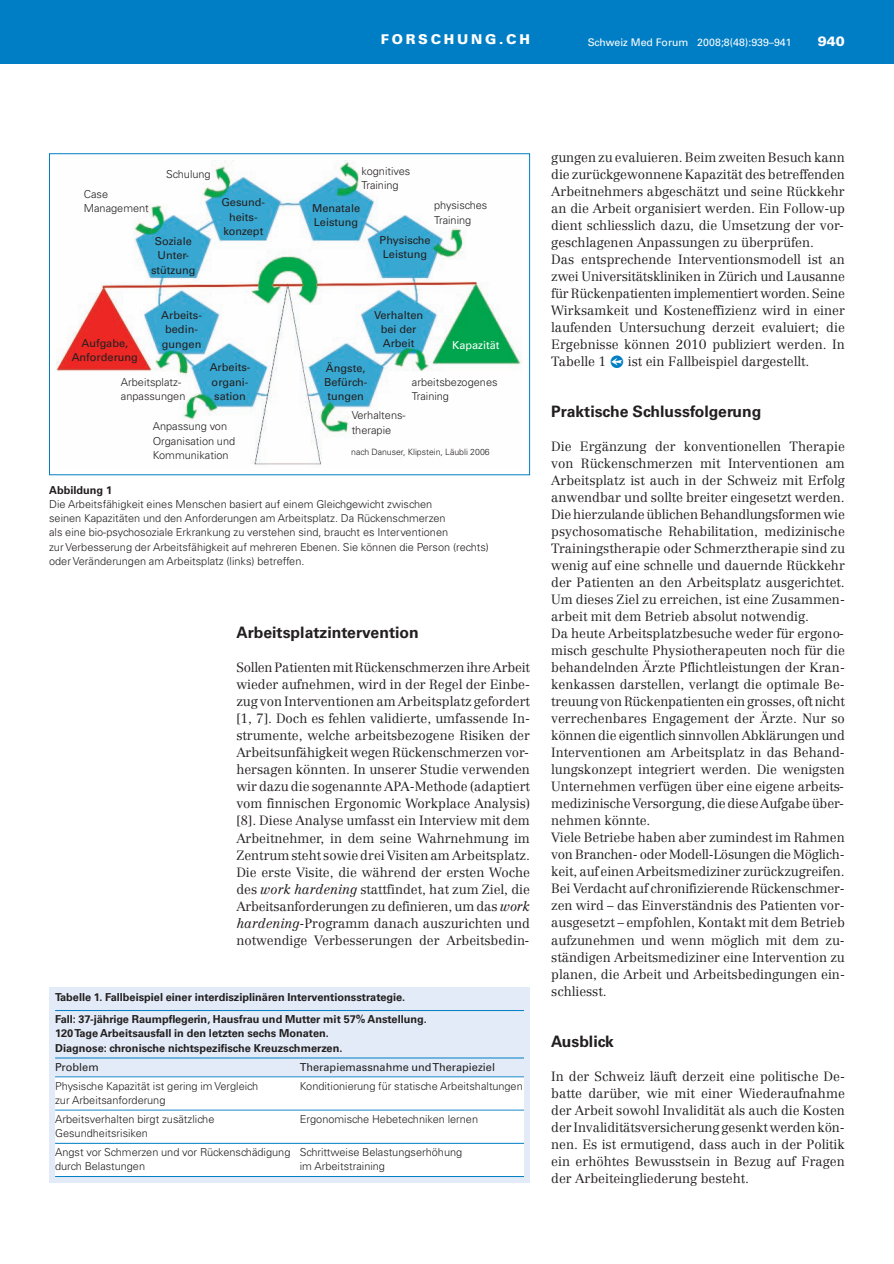
<style>
.page{position:relative;width:894px;height:1264px;background:#fff}
.page>*{position:absolute;margin:0;border:0;box-sizing:border-box;transform-origin:0 0}
.t1{font:700 15.75px "Univers LT Std";color:#231f20}
.t2{font:900 13.5px "Univers LT Std";letter-spacing:.2em;color:#fff}
.t3{font:300 13.2px/17px "Centennial";color:#231f20}
.t4{font:300 10.95px/14.2px "Univers LT Std";color:#231f20}
.t5{font:700 10.95px/21.9px "Univers LT Std";color:#231f20}
.t6{font:10.95px/14.2px "Univers LT Std";color:#231f20;text-align:center}
.t7{font:10.95px "Univers LT Std";color:#fff}
.t8{font:10.5px "Univers LT Std";color:#fff}
.t9{font:300 8.7px "Univers LT Std";color:#231f20}
.s1{font-style:italic}
</style>
<div class="page">
<div style="left:0;top:0;width:893px;height:64px;background:#007ec5"></div>
<img style="left:57px;top:161px;width:465px;height:304px">
<div style="left:49px;top:153px;width:481px;height:322px;border:1px solid #007ec5"></div>
<div style="left:49px;top:987px;width:481px;height:195px;background:#e2ebf7"></div>
<hr style="left:55px;top:1010px;width:469px;height:1px;background:#007ec5">
<hr style="left:55px;top:1057px;width:469px;height:1px;background:#007ec5">
<hr style="left:55px;top:1076px;width:469px;height:1px;background:#007ec5">
<div style="left:55px;top:1077px;width:469px;height:18px;background:#fff"></div>
<div style="left:55px;top:1091px;width:469px;height:18px;background:#fff"></div>
<hr style="left:55px;top:1109px;width:469px;height:1px;background:#007ec5">
<div style="left:55px;top:1110px;width:469px;height:18px;background:#fff"></div>
<div style="left:55px;top:1124px;width:469px;height:19px;background:#fff"></div>
<hr style="left:55px;top:1142px;width:469px;height:1px;background:#007ec5">
<div style="left:55px;top:1143px;width:469px;height:19px;background:#fff"></div>
<div style="left:55px;top:1158px;width:469px;height:18px;background:#fff"></div>
<hr style="left:55px;top:1175px;width:469px;height:1px;background:#007ec5">
<p class="t2" style="left:381px;top:31px;width:150px">FORSCHUNG.CH</p>
<p class="t8" style="left:587px;top:38px;width:205px">Schweiz Med Forum 2008;8(48):939–941</p>
<p class="t2" style="left:817px;top:33px;width:29px">940</p>
<p class="t4" style="left:84px;top:188px;width:67px">Case<br>Management</p>
<p class="t4" style="left:166px;top:168px;width:46px">Schulung</p>
<p class="t6" style="left:151px;top:235px;width:46px">Soziale<br>Unter&shy;stützung</p>
<p class="t4" style="left:361px;top:165px;width:50px">kognitives<br>Training</p>
<p class="t6" style="left:221px;top:196px;width:45px">Gesund&shy;heits&shy;konzept</p>
<p class="t6" style="left:312px;top:201px;width:50px;text-align:left">Menatale<br>Leistung</p>
<p class="t4" style="left:434px;top:199px;width:55px">physisches<br>Training</p>
<p class="t6" style="left:379px;top:234px;width:52px">Physische<br>Leistung</p>
<p class="t6" style="left:374px;top:309px;width:51px">Verhalten bei der<br>Arbeit</p>
<p class="t6" style="left:161px;top:309px;width:42px">Arbeits&shy;bedin&shy;gungen</p>
<p class="t6" style="left:81px;top:336px;width:48px">Aufgabe,</p>
<p class="t7" style="left:452px;top:341px;width:49px">Kapazität</p>
<p class="t6" style="left:72px;top:351px;width:68px">Anforderung</p>
<p class="t4" style="left:412px;top:375px;width:87px">arbeitsbezogenes<br>Training</p>
<p class="t4" style="left:351px;top:409px;width:55px">Verhaltens-</p>
<p class="t4" style="left:153px;top:420px;width:76px">Anpassung von</p>
<p class="t4" style="left:351px;top:423px;width:41px">therapie</p>
<p class="t4" style="left:153px;top:434px;width:84px">Organisation und<br>Kommunikation</p>
<p class="t6" style="left:324px;top:362px;width:45px">Ängste,<br>Befürch&shy;tungen</p>
<p class="t6" style="left:210px;top:361px;width:42px;text-align:left">Arbeits&shy;organi&shy;sation</p>
<p class="t4" style="left:121px;top:375px;width:66px">Arbeitsplatz&shy;anpassungen</p>
<p class="t9" style="left:351px;top:449px;width:140px">nach Danuser, Klipstein, Läubli 2006</p>
<p class="t5" style="left:49px;top:480px;width:64px">Abbildung 1</p>
<p class="t4" style="left:49px;top:498px;width:441px">Die Arbeitsfähigkeit eines Menschen basiert auf einem Gleichgewicht zwischen<br>seinen Kapazitäten und den Anforderungen am Arbeitsplatz. Da Rückenschmerzen<br>als eine bio-psychosoziale Erkrankung zu verstehen sind, braucht es Interventionen<br>zur Verbesserung der Arbeitsfähigkeit auf mehreren Ebenen. Sie können die Person (rechts) oder Veränderungen am Arbeitsplatz (links) betreffen.</p>
<p class="t1" style="left:236px;top:627px;width:184px">Arbeitsplatzintervention</p>
<p class="t3" style="left:236px;top:660px;width:295px;text-align:justify">Sollen Patienten mit Rückenschmerzen ihre Arbeit wieder aufnehmen, wird in der Regel der Einbe&shy;zug von Interventionen am Arbeitsplatz gefordert [1, 7]. Doch es fehlen validierte, umfassende In&shy;strumente, welche arbeitsbezogene Risiken der Arbeitsunfähigkeit wegen Rückenschmerzen vor&shy;hersagen könnten. In unserer Studie verwenden wir dazu die sogenannte APA-Methode (adaptiert vom finnischen Ergonomic Workplace Analysis) [8]. Diese Analyse umfasst ein Interview mit dem Arbeitnehmer, in dem seine Wahrnehmung im Zentrum steht sowie drei Visiten am Arbeitsplatz.<br>Die erste Visite, die während der ersten Woche des <span class="s1">work hardening</span> stattfindet, hat zum Ziel, die Arbeitsanforderungen zu definieren, um das <span class="s1">work hardening</span>-Programm danach auszurichten und notwendige Verbesserungen der Arbeitsbedin-</p>
<p class="t5" style="left:55px;top:987px;width:373px">Tabelle 1. Fallbeispiel einer interdisziplinären Interventionsstrategie.<br>Fall: 37-jährige Raumpflegerin, Hausfrau und Mutter mit 57% Anstellung.</p>
<p class="t5" style="left:55px;top:1027px;width:289px;line-height:14.2px">120 Tage Arbeitsausfall in den letzten sechs Monaten.<br>Diagnose: chronische nichtspezifische Kreuzschmerzen.</p>
<p class="t6" style="left:55px;top:1060px;width:45px">Problem</p>
<p class="t6" style="left:300px;top:1060px;width:197px">Therapiemassnahme und Therapieziel</p>
<p class="t4" style="left:55px;top:1079px;width:204px">Physische Kapazität ist gering im Vergleich</p>
<p class="t4" style="left:300px;top:1079px;width:224px">Konditionierung für statische Arbeitshaltungen</p>
<p class="t4" style="left:55px;top:1091px;width:161px;line-height:18.9px">zur Arbeitsanforderung<br>Arbeitsverhalten birgt zusätzliche</p>
<p class="t4" style="left:300px;top:1112px;width:180px">Ergonomische Hebetechniken lernen</p>
<p class="t4" style="left:55px;top:1124px;width:408px;line-height:18.9px">Gesundheitsrisiken<br>Angst vor Schmerzen und vor Rückenschädigung Schrittweise Belastungserhöhung</p>
<p class="t4" style="left:55px;top:1159px;width:91px">durch Belastungen</p>
<p class="t4" style="left:300px;top:1159px;width:87px">im Arbeitstraining</p>
<p class="t3" style="left:551px;top:150px;width:295px">gun gen zu evaluieren. Beim zweiten Besuch kann die zurückgewonnene Kapazität des betreffenden Arbeitnehmers abgeschätzt und seine Rückkehr an die Arbeit organisiert werden. Ein Follow-up dient schliesslich dazu, die Umsetzung der vor&shy;geschlagenen Anpassungen zu überprüfen.<br>Das entsprechende Interventionsmodell ist an zwei Universitätskliniken in Zürich und Lausanne für Rückenpatienten implementiert worden. Seine Wirksamkeit und Kosteneffizienz wird in einer laufenden Untersuchung derzeit evaluiert; die Ergebnisse können 2010 publiziert werden. In Tabelle 1</p>
<p class="t3" style="left:627px;top:354px;width:183px">ist ein Fallbeispiel dargestellt.</p>
<p class="t1" style="left:551px;top:406px;width:212px">Praktische Schlussfolgerung</p>
<p class="t3" style="left:551px;top:439px;width:295px">Die Ergänzung der konventionellen Therapie von Rückenschmerzen mit Interventionen am Arbeits platz ist auch in der Schweiz mit Erfolg anwendbar und sollte breiter eingesetzt werden.<br>Die hierzulande üblichen Behandlungsformen wie psychosomatische Rehabilitation, medizinische Trainingstherapie oder Schmerztherapie sind zu wenig auf eine schnelle und dauernde Rückkehr der Patienten an den Arbeitsplatz ausgerichtet.<br>Um dieses Ziel zu erreichen, ist eine Zusammen&shy;arbeit mit dem Betrieb absolut notwendig.<br>Da heute Arbeitsplatzbesuche weder für ergono&shy;misch geschulte Physiotherapeuten noch für die behandelnden Ärzte Pflichtleistungen der Kran&shy;kenkassen darstellen, verlangt die optimale Be&shy;treuung von Rückenpatienten ein grosses, oft nicht verrechenbares Engagement der Ärzte. Nur so können die eigentlich sinnvollen Abklärungen und Interventionen am Arbeitsplatz in das Behand&shy;lungskonzept integriert werden. Die wenigsten Unternehmen verfügen über eine eigene arbeits&shy;medizinische Versorgung, die diese Aufgabe über&shy;nehmen könnte.<br>Viele Betriebe haben aber zumindest im Rahmen von Branchen- oder Modell-Lösungen die Möglich - keit, auf einen Arbeitsmediziner zurückzugreifen.<br>Bei Verdacht auf chronifizierende Rückenschmer - zen wird – das Einverständnis des Patienten vor - ausgesetzt – empfohlen, Kontakt mit dem Betrieb aufzunehmen und wenn möglich mit dem zu&shy;ständigen Arbeitsmediziner eine Intervention zu planen, die Arbeit und Arbeitsbedingungen ein&shy;schliesst.</p>
<p class="t1" style="left:551px;top:1035px;width:64px">Ausblick</p>
<p class="t3" style="left:551px;top:1068px;width:295px;text-align:justify">In der Schweiz läuft derzeit eine politische De&shy;batte darüber, wie mit einer Wiederaufnahme der Arbeit sowohl Invalidität als auch die Kosten der Invaliditätsversicherung gesenkt werden kön&shy;nen. Es ist ermutigend, dass auch in der Politik ein erhöhtes Bewusstsein in Bezug auf Fragen der Arbeiteingliederung besteht.</p>
</div>
